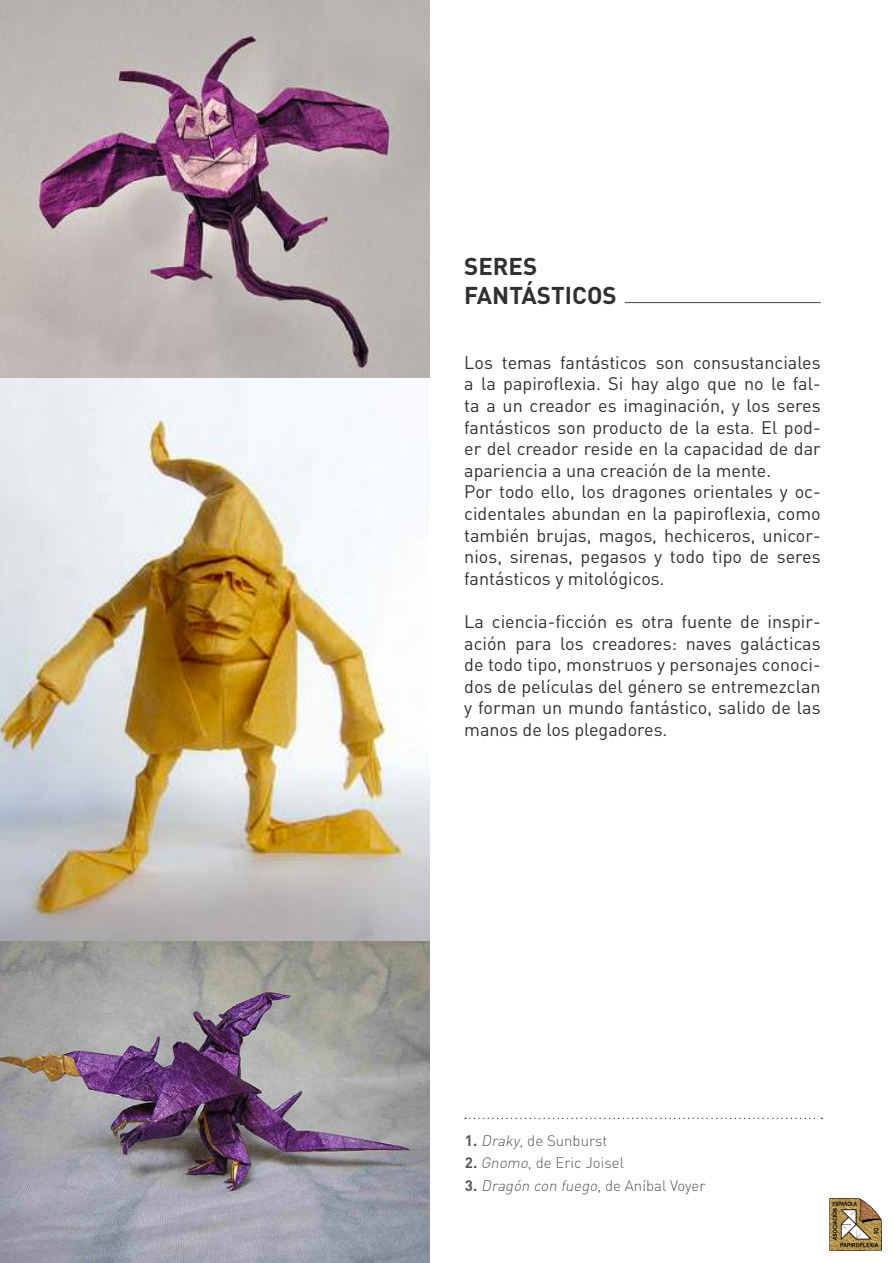
<style>
.page{position:relative;width:893px;height:1263px;background:#fff}
.page>*{position:absolute;margin:0;border:0;box-sizing:border-box;transform-origin:0 0}
.t1{font:700 24px/28.8px "DIN";color:#312f30}
.t2{font:18px/21.6px "DIN";color:#312f30}
.t3{font:300 15px "DIN";color:#57585a}
.t4{font:italic 300 15px "DIN";color:#57585a}
.s1{font-weight:700}
.s2{font-style:italic}
.s3{font-weight:700;font-style:normal}
.s4{font-style:normal}
</style>
<div class="page">
<img style="left:829px;top:1198px;width:52px;height:52px">
<img style="left:0;top:377px;width:429px;height:886px">
<hr style="left:625px;top:302px;width:196px;height:1px;background:#57585a">
<svg style="left:465px;top:1118px;width:357px;height:1px"></svg>
<img style="left:0;top:0;width:429px;height:377px">
<h1 class="t1" style="left:464px;top:251px;width:154px">SERES<br>FANTÁSTICOS</h1>
<p class="t2" style="left:464px;top:351px;width:358px">Los temas fantásticos son consustanciales a la papiroflexia. Si hay algo que no le fal&shy;ta a un creador es imaginación, y los seres fantásticos son producto de la esta. El pod&shy;er del creador reside en la capacidad de dar apariencia a una creación de la mente.<br>Por todo ello, los dragones orientales y oc&shy;cidentales abundan en la papiroflexia, como también brujas, magos, hechiceros, unicor&shy;nios, sirenas, pegasos y todo tipo de seres fantásticos y mitológicos.</p>
<p class="t2" style="left:464px;top:610px;width:358px;text-align:justify">La ciencia-ficción es otra fuente de inspir&shy;ación para los creadores: naves galácticas de todo tipo, monstruos y personajes conoci&shy;dos de películas del género se entremezclan y forman un mundo fantástico, salido de las manos de los plegadores.</p>
<p class="t3" style="left:465px;top:1131px;width:144px"><span class="s1">1.</span> <span class="s2">Draky</span>, de Sunburst</p>
<p class="t3" style="left:465px;top:1153px;width:161px"><span class="s1">2.</span> <span class="s2">Gnomo</span>, de Eric Joisel</p>
<p class="t4" style="left:465px;top:1176px;width:242px"><span class="s3">3.</span> Dragón con fuego<span class="s4">, de Aníbal Voyer</span></p>
</div>
